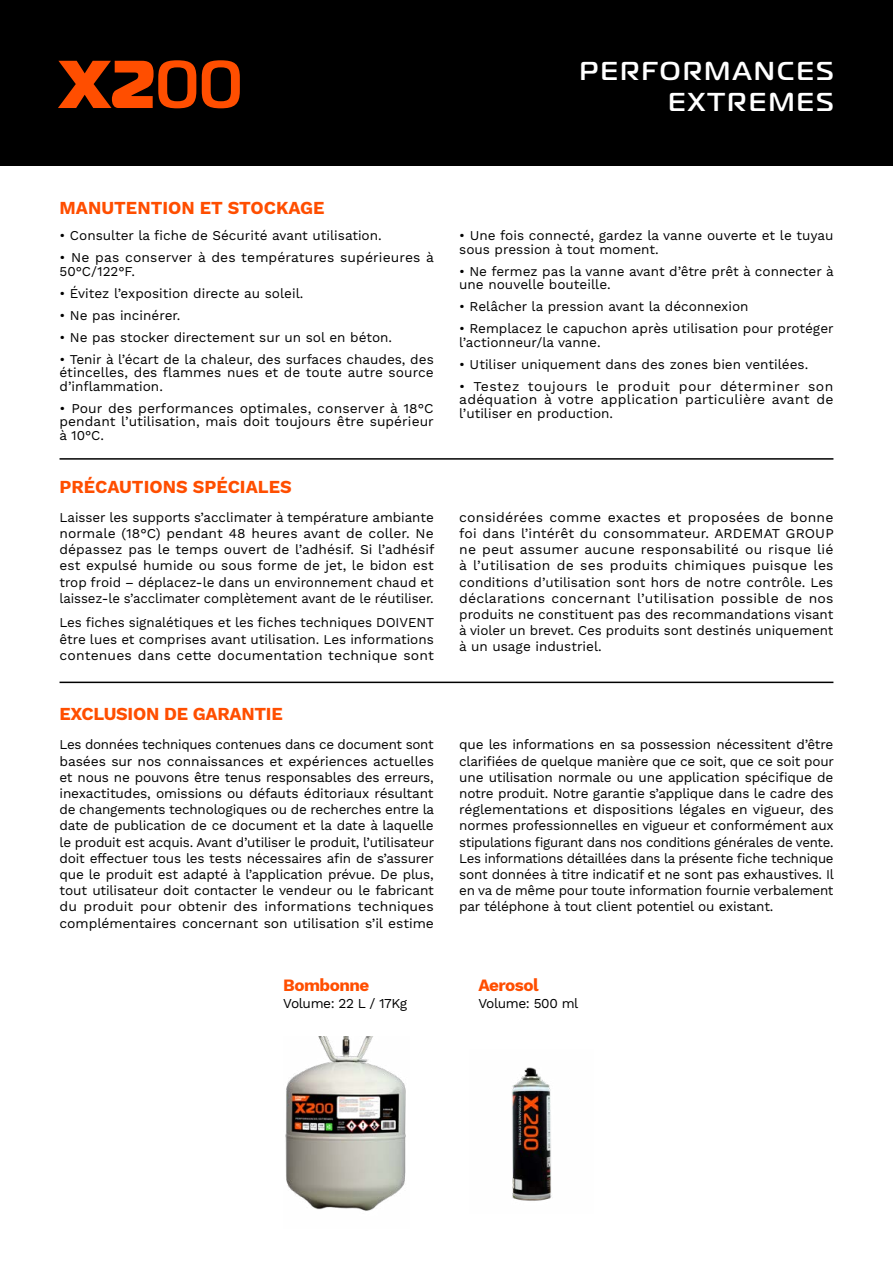
<style>
.page{position:relative;width:893px;height:1263px;background:#fff}
.page>*{position:absolute;margin:0;border:0;box-sizing:border-box;transform-origin:0 0}
.t1{font:800 67.5px "Magistral";color:#ff4e00}
.t2{font:500 25.95px "Magistral";letter-spacing:.1em;color:#fff}
.t3{font:700 18px "Work Sans";color:#ff4e00}
.t4{font:700 17.1px "Work Sans";letter-spacing:-.03em;color:#ff4e00}
.t5{font:13.65px "Work Sans";letter-spacing:-.03em;color:#000}
.t6{font:13.5px/16.2px "Work Sans";color:#000;text-align:justify}
.s1{font-weight:500}
</style>
<div class="page">
<div style="left:0;top:0;width:893px;height:166px;background:#000"></div>
<hr style="left:60px;top:682px;width:773px;height:1px;background:#000">
<img style="left:285px;top:1036px;width:121px;height:175px">
<img style="left:512px;top:1067px;width:40px;height:134px">
<hr style="left:60px;top:458px;width:773px;height:2px;background:#000">
<h1 class="t1" style="left:60px;top:40px;width:184px">X2<span class="s1">00</span></h1>
<h2 class="t2" style="left:580px;top:55px;width:255px">PERFORMANCES</h2>
<h2 class="t2" style="left:669px;top:86px;width:166px">EXTREMES</h2>
<h3 class="t3" style="left:60px;top:194px;width:267px">MANUTENTION ET STOCKAGE</h3>
<p class="t6" style="left:60px;top:228px;width:324px">• Consulter la fiche de Sécurité avant utilisation.</p>
<p class="t6" style="left:60px;top:251px;width:376px;line-height:13.5px">• Ne pas conserver à des températures supérieures à<br>50°C/122°F.</p>
<p class="t6" style="left:60px;top:286px;width:245px">• Évitez l’exposition directe au soleil.</p>
<p class="t6" style="left:60px;top:308px;width:123px">• Ne pas incinérer.</p>
<p class="t6" style="left:60px;top:330px;width:334px">• Ne pas stocker directement sur un sol en béton.</p>
<p class="t6" style="left:60px;top:353px;width:376px;line-height:13.5px">• Tenir à l’écart de la chaleur, des surfaces chaudes, des étincelles, des flammes nues et de toute autre source d’inflammation.</p>
<p class="t6" style="left:60px;top:402px;width:376px;line-height:13.5px">• Pour des performances optimales, conserver à 18°C pendant l’utilisation, mais doit toujours être supérieur à 10°C.</p>
<h3 class="t3" style="left:60px;top:473px;width:234px">PRÉCAUTIONS SPÉCIALES</h3>
<p class="t6" style="left:60px;top:510px;width:376px">Laisser les supports s’acclimater à température ambiante normale (18°C) pendant 48 heures avant de coller. Ne dépassez pas le temps ouvert de l’adhésif. Si l’adhésif est expulsé humide ou sous forme de jet, le bidon est trop froid – déplacez-le dans un environnement chaud et laissez-le s’acclimater complètement avant de le réutiliser.</p>
<p class="t6" style="left:60px;top:615px;width:376px">Les fiches signalétiques et les fiches techniques DOIVENT être lues et comprises avant utilisation. Les informations contenues dans cette documentation technique sont</p>
<p class="t6" style="left:459px;top:229px;width:376px;line-height:13.5px">• Une fois connecté, gardez la vanne ouverte et le tuyau sous pression à tout moment.</p>
<p class="t6" style="left:459px;top:265px;width:376px;line-height:13.5px">• Ne fermez pas la vanne avant d’être prêt à connecter à une nouvelle bouteille.</p>
<p class="t6" style="left:459px;top:299px;width:291px">• Relâcher la pression avant la déconnexion</p>
<p class="t6" style="left:459px;top:322px;width:376px;line-height:13.5px">• Remplacez le capuchon après utilisation pour protéger l’actionneur/la vanne.</p>
<p class="t6" style="left:459px;top:357px;width:351px">• Utiliser uniquement dans des zones bien ventilées.</p>
<p class="t6" style="left:459px;top:380px;width:376px;line-height:13.5px">• Testez toujours le produit pour déterminer son adéquation à votre application particulière avant de l’utiliser en production.</p>
<p class="t6" style="left:459px;top:510px;width:376px">considérées comme exactes et proposées de bonne foi dans l’intérêt du consommateur. ARDEMAT GROUP ne peut assumer aucune responsabilité ou risque lié à l’utilisation de ses produits chimiques puisque les conditions d’utilisation sont hors de notre contrôle. Les déclarations concernant l’utilisation possible de nos produits ne constituent pas des recommandations visant à violer un brevet. Ces produits sont destinés uniquement à un usage industriel.</p>
<h3 class="t3" style="left:60px;top:701px;width:225px">EXCLUSION DE GARANTIE</h3>
<p class="t6" style="left:60px;top:737px;width:376px">Les données techniques contenues dans ce document sont basées sur nos connaissances et expériences actuelles et nous ne pouvons être tenus responsables des erreurs, inexactitudes, omissions ou défauts éditoriaux résultant de changements technologiques ou de recherches entre la date de publication de ce document et la date à laquelle le produit est acquis. Avant d’utiliser le produit, l’utilisateur doit effectuer tous les tests nécessaires afin de s’assurer que le produit est adapté à l’application prévue. De plus, tout utilisateur doit contacter le vendeur ou le fabricant du produit pour obtenir des informations techniques complémentaires concernant son utilisation s’il estime</p>
<p class="t6" style="left:459px;top:737px;width:376px">que les informations en sa possession nécessitent d’être clarifiées de quelque manière que ce soit, que ce soit pour une utilisation normale ou une application spécifique de notre produit. Notre garantie s’applique dans le cadre des réglementations et dispositions légales en vigueur, des normes professionnelles en vigueur et conformément aux stipulations figurant dans nos conditions générales de vente.<br>Les informations détaillées dans la présente fiche technique sont données à titre indicatif et ne sont pas exhaustives. Il en va de même pour toute information fournie verbalement par téléphone à tout client potentiel ou existant.</p>
<p class="t4" style="left:283px;top:972px;width:88px">Bombonne</p>
<p class="t5" style="left:283px;top:995px;width:126px">Volume: 22 L / 17Kg</p>
<p class="t4" style="left:478px;top:972px;width:62px">Aerosol</p>
<p class="t5" style="left:478px;top:995px;width:101px">Volume: 500 ml</p>
</div>
